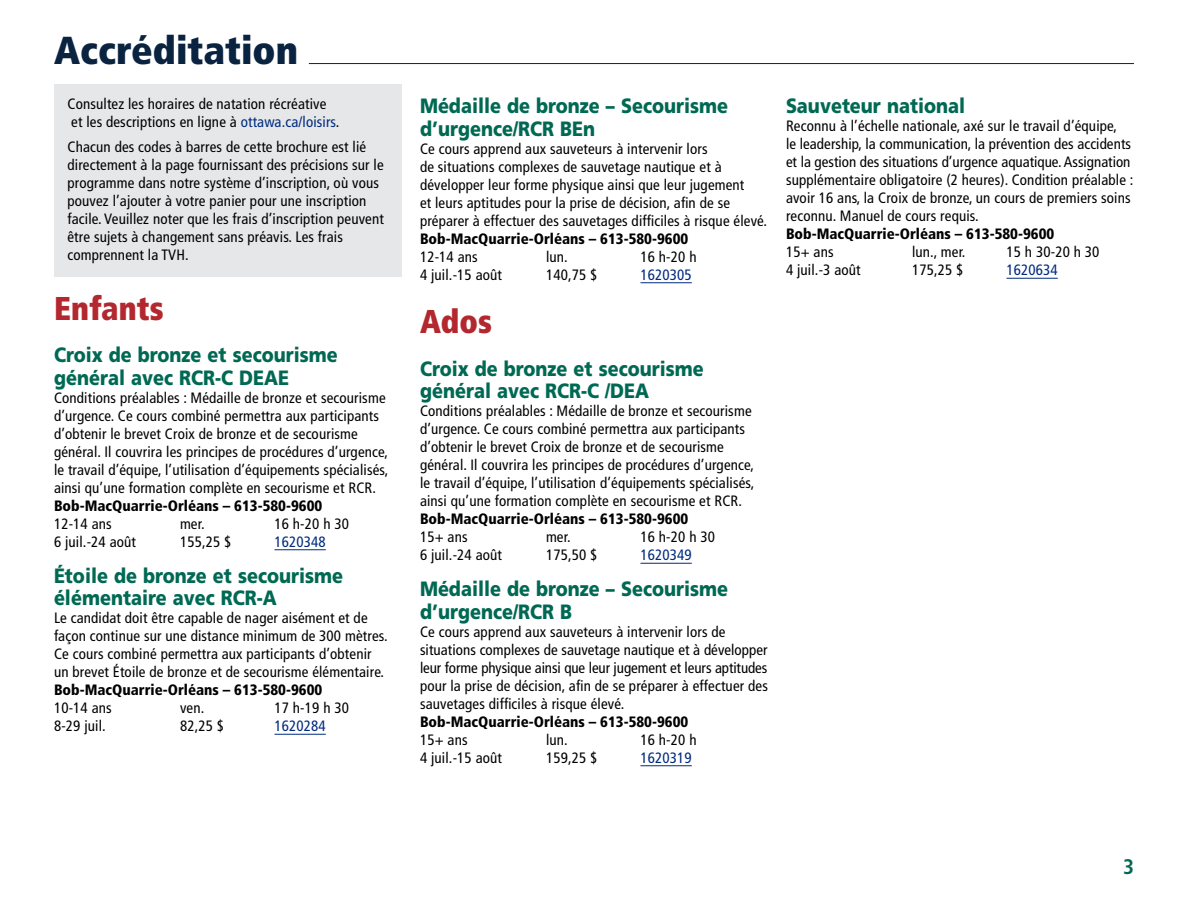
<style>
.page{position:relative;width:1188px;height:918px;background:#fff}
.page>*{position:absolute;margin:0;border:0;box-sizing:border-box;transform-origin:0 0}
.t1{font:900 condensed 39px "Frutiger LT Std";color:#092340}
.t2{font:900 condensed 33px "Frutiger LT Std";color:#b2282e;scale:.95 1}
.t3{font:700 condensed 21px "Frutiger LT Std";color:#006953}
.t4{font:900 20.7px/22.5px "Frutiger LT Std";color:#006953;scale:.87 1}
.t5{font:condensed 15px/18px "Frutiger LT Std";letter-spacing:.01em;color:#000}
.t6{font:900 condensed 15px "Frutiger LT Std";color:#000}
.t7{font:condensed 15px "Frutiger LT Std";letter-spacing:.01em;color:#002b7f}
.s1{color:#002b7f}
</style>
<div class="page">
<hr style="left:309px;top:63px;width:825px;height:1px;background:#092340">
<div style="left:54px;top:84px;width:348px;height:60px;background:#e6e7e8"></div>
<div style="left:54px;top:127px;width:348px;height:150px;background:#e6e7e8"></div>
<hr style="left:274px;top:549px;width:52px;height:1px;background:#002b7f">
<hr style="left:274px;top:734px;width:52px;height:1px;background:#002b7f">
<hr style="left:640px;top:282px;width:52px;height:1px;background:#002b7f">
<hr style="left:640px;top:563px;width:52px;height:1px;background:#002b7f">
<hr style="left:640px;top:765px;width:52px;height:1px;background:#002b7f">
<hr style="left:1006px;top:278px;width:52px;height:1px;background:#002b7f">
<h1 class="t1" style="left:54px;top:26px;width:246px">Accréditation</h1>
<p class="t5" style="left:68px;top:95px;width:273px">Consultez les horaires de natation récréative et les descriptions en ligne à <span class="s1">ottawa.ca/loisirs</span>.</p>
<p class="t5" style="left:68px;top:137px;width:318px">Chacun des codes à barres de cette brochure est lié directement à la page fournissant des précisions sur le programme dans notre système d’inscription, où vous pouvez l’ajouter à votre panier pour une inscription facile. Veuillez noter que les frais d’inscription peuvent être sujets à changement sans préavis. Les frais comprennent la TVH.</p>
<h2 class="t2" style="left:54px;top:288px;width:117px">Enfants</h2>
<h3 class="t4" style="left:54px;top:344px;width:328px">Croix de bronze et secourisme général avec RCR-C DEAE</h3>
<p class="t5" style="left:54px;top:389px;width:336px">Conditions préalables : Médaille de bronze et secourisme d’urgence. Ce cours combiné permettra aux participants d’obtenir le brevet Croix de bronze et de secourisme général. Il couvrira les principes de procédures d’urgence, le travail d’équipe, l’utilisation d’équipements spécialisés, ainsi qu’une formation complète en secourisme et RCR.</p>
<p class="t6" style="left:54px;top:497px;width:270px">Bob-MacQuarrie-Orléans – 613-580-9600</p>
<p class="t5" style="left:54px;top:515px;width:59px">12-14 ans</p>
<p class="t5" style="left:180px;top:515px;width:26px">mer.</p>
<p class="t5" style="left:274px;top:515px;width:76px">16 h-20 h 30</p>
<p class="t5" style="left:54px;top:533px;width:84px">6 juil.-24 août</p>
<p class="t5" style="left:180px;top:533px;width:53px">155,25 $</p>
<p class="t7" style="left:274px;top:533px;width:53px">1620348</p>
<h3 class="t4" style="left:54px;top:564px;width:334px">Étoile de bronze et secourisme élémentaire avec RCR-A</h3>
<p class="t5" style="left:54px;top:609px;width:335px">Le candidat doit être capable de nager aisément et de façon continue sur une distance minimum de 300 mètres.<br>Ce cours combiné permettra aux participants d’obtenir un brevet Étoile de bronze et de secourisme élémentaire.</p>
<p class="t6" style="left:54px;top:681px;width:270px">Bob-MacQuarrie-Orléans – 613-580-9600</p>
<p class="t5" style="left:54px;top:699px;width:59px">10-14 ans</p>
<p class="t5" style="left:180px;top:699px;width:26px">ven.</p>
<p class="t5" style="left:274px;top:699px;width:76px">17 h-19 h 30</p>
<p class="t5" style="left:54px;top:717px;width:53px">8-29 juil.</p>
<p class="t5" style="left:180px;top:717px;width:46px">82,25 $</p>
<p class="t7" style="left:274px;top:717px;width:53px">1620284</p>
<h3 class="t4" style="left:420px;top:95px;width:356px">Médaille de bronze – Secourisme d’urgence/RCR BEn</h3>
<p class="t5" style="left:420px;top:140px;width:349px">Ce cours apprend aux sauveteurs à intervenir lors<br>de situations complexes de sauvetage nautique et à développer leur forme physique ainsi que leur jugement<br>et leurs aptitudes pour la prise de décision, afin de se préparer à effectuer des sauvetages difficiles à risque élevé.</p>
<p class="t6" style="left:420px;top:230px;width:270px">Bob-MacQuarrie-Orléans – 613-580-9600</p>
<p class="t5" style="left:420px;top:248px;width:59px">12-14 ans</p>
<p class="t5" style="left:546px;top:248px;width:23px">lun.</p>
<p class="t5" style="left:640px;top:248px;width:58px">16 h-20 h</p>
<p class="t5" style="left:420px;top:266px;width:84px">4 juil.-15 août</p>
<p class="t5" style="left:546px;top:266px;width:53px">140,75 $</p>
<p class="t7" style="left:640px;top:266px;width:53px">1620305</p>
<h2 class="t2" style="left:420px;top:301px;width:77px">Ados</h2>
<h3 class="t4" style="left:420px;top:357px;width:328px">Croix de bronze et secourisme général avec RCR-C /DEA</h3>
<p class="t5" style="left:420px;top:402px;width:336px">Conditions préalables : Médaille de bronze et secourisme d’urgence. Ce cours combiné permettra aux participants d’obtenir le brevet Croix de bronze et de secourisme général. Il couvrira les principes de procédures d’urgence, le travail d’équipe, l’utilisation d’équipements spécialisés, ainsi qu’une formation complète en secourisme et RCR.</p>
<p class="t6" style="left:420px;top:510px;width:270px">Bob-MacQuarrie-Orléans – 613-580-9600</p>
<p class="t5" style="left:420px;top:528px;width:49px">15+ ans</p>
<p class="t5" style="left:546px;top:528px;width:26px">mer.</p>
<p class="t5" style="left:640px;top:528px;width:76px">16 h-20 h 30</p>
<p class="t5" style="left:420px;top:546px;width:84px">6 juil.-24 août</p>
<p class="t5" style="left:546px;top:546px;width:53px">175,50 $</p>
<p class="t7" style="left:640px;top:546px;width:53px">1620349</p>
<h3 class="t4" style="left:420px;top:578px;width:356px">Médaille de bronze – Secourisme d’urgence/RCR B</h3>
<p class="t5" style="left:420px;top:623px;width:349px">Ce cours apprend aux sauveteurs à intervenir lors de situations complexes de sauvetage nautique et à développer leur forme physique ainsi que leur jugement et leurs aptitudes pour la prise de décision, afin de se préparer à effectuer des sauvetages difficiles à risque élevé.</p>
<p class="t6" style="left:420px;top:713px;width:270px">Bob-MacQuarrie-Orléans – 613-580-9600</p>
<p class="t5" style="left:420px;top:731px;width:49px">15+ ans</p>
<p class="t5" style="left:546px;top:731px;width:23px">lun.</p>
<p class="t5" style="left:640px;top:731px;width:58px">16 h-20 h</p>
<p class="t5" style="left:420px;top:749px;width:84px">4 juil.-15 août</p>
<p class="t5" style="left:546px;top:749px;width:53px">159,25 $</p>
<p class="t7" style="left:640px;top:749px;width:53px">1620319</p>
<h3 class="t4" style="left:786px;top:95px;width:207px">Sauveteur national</h3>
<p class="t5" style="left:786px;top:117px;width:349px">Reconnu à l’échelle nationale, axé sur le travail d’équipe,<br>le leadership, la communication, la prévention des accidents et la gestion des situations d’urgence aquatique. Assignation supplémentaire obligatoire (2 heures). Condition préalable : avoir 16 ans, la Croix de bronze, un cours de premiers soins reconnu. Manuel de cours requis.</p>
<p class="t6" style="left:786px;top:225px;width:270px">Bob-MacQuarrie-Orléans – 613-580-9600</p>
<p class="t5" style="left:786px;top:243px;width:49px">15+ ans</p>
<p class="t5" style="left:912px;top:243px;width:55px">lun., mer.</p>
<p class="t5" style="left:1006px;top:243px;width:94px">15 h 30-20 h 30</p>
<p class="t5" style="left:786px;top:261px;width:76px">4 juil.-3 août</p>
<p class="t5" style="left:912px;top:261px;width:53px">175,25 $</p>
<p class="t7" style="left:1006px;top:261px;width:53px">1620634</p>
<h3 class="t3" style="left:1123px;top:854px;width:12px">3</h3>
</div>
